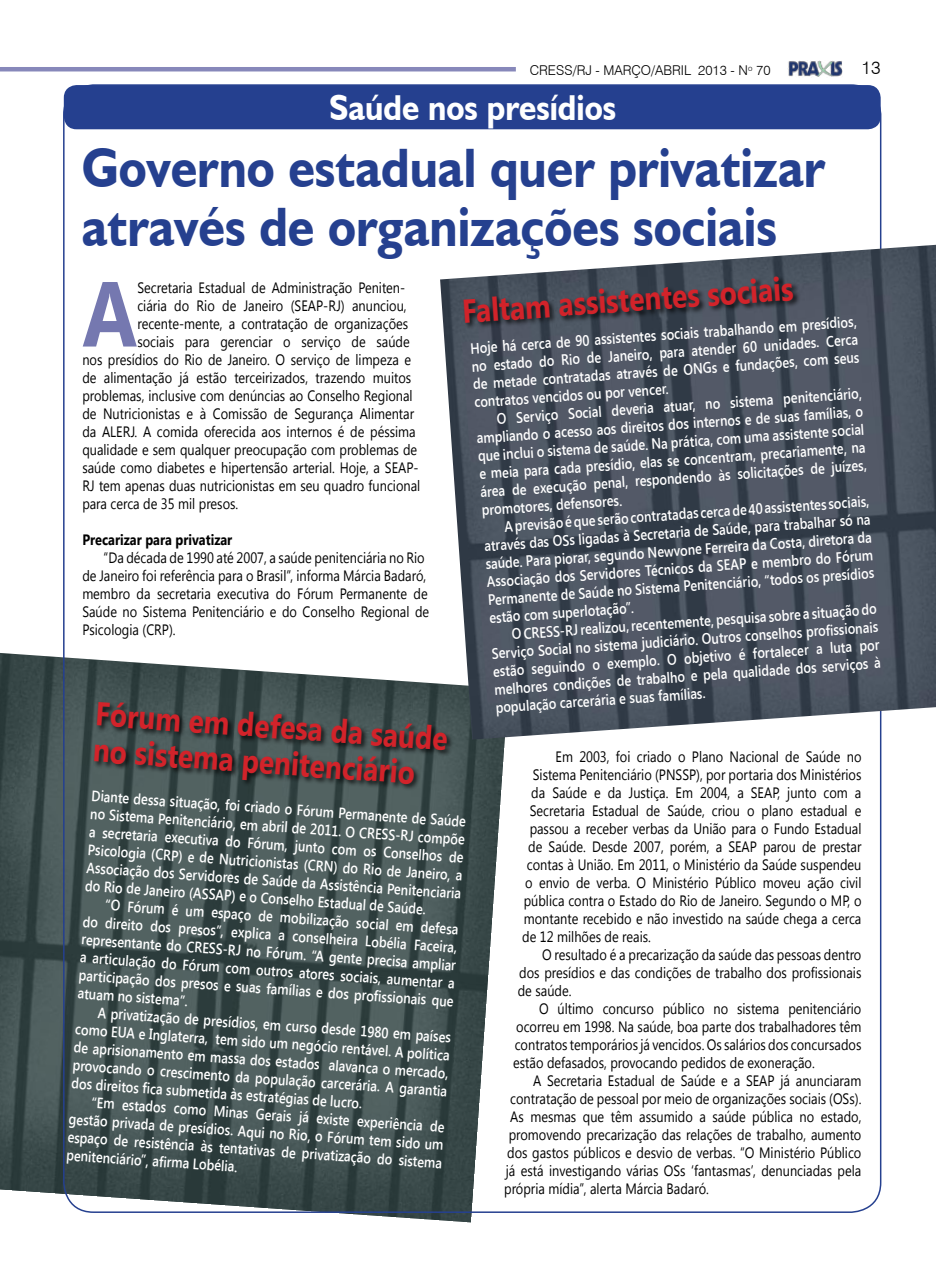
<style>
.page{position:relative;width:936px;height:1276px;background:#fff}
.page>*{position:absolute;margin:0;border:0;box-sizing:border-box;transform-origin:0 0}
.t1{font:700 92.1px "Segoe UI";color:#7578b0;scale:.85 1}
.t2{font:700 55.5px/58.5px "Humanist 521 BT";color:#25408f;scale:.9 1}
.t3{font:700 36px "Humanist 521 BT";color:#fff;scale:.9 1}
.t4{font:700 33px/36px "Segoe UI";color:#d2232a;scale:.85 1}
.t5{font:300 18px "Swiss 721 BT";color:#000}
.t6{font:600 15px/18px "Segoe UI";color:#fff;text-align:justify;scale:.85 1}
.t7{font:15px/18px "Segoe UI";color:#000;scale:.85 1}
.t8{font:700 15px "Segoe UI";color:#000;scale:.85 1}
.t9{font:300 13.5px "Swiss 721 BT";color:#000}
</style>
<div class="page">
<img style="left:788px;top:61px;width:54px;height:16px">
<hr style="left:0;top:67px;width:516px;height:4px;background:#8788ba">
<img style="left:0;top:653px;width:498px;height:569px">
<img style="left:440px;top:245px;width:495px;height:494px">
<div style="left:93px;top:701px;width:447px;height:134px;background:#000;opacity:.75"></div>
<div style="left:64px;top:85px;width:816px;height:44px;background:#25408f;border-radius:13px"></div>
<div style="left:462px;top:275px;width:411px;height:101px;background:#000;opacity:.75"></div>
<p class="t9" style="left:529px;top:62px;width:242px">CRESS/RJ - MARÇO/ABRIL 2013 - N<sup>o</sup> 70</p>
<p class="t5" style="left:861px;top:57px;width:21px">13</p>
<h3 class="t3" style="left:329px;top:85px;width:320px">Saúde nos presídios</h3>
<h2 class="t2" style="left:82px;top:138px;width:827px">Governo estadual quer privatizar através de organizações sociais</h2>
<h3 class="t4" style="left:461px;top:291px;width:392px;rotate:-4deg">Faltam assistentes sociais</h3>
<h1 class="t1" style="left:82px;top:248px;width:66px">A</h1>
<p class="t7" style="left:137px;top:277px;width:316px">Secretaria Estadual de Administração Peniten-</p>
<p class="t7" style="left:137px;top:295px;width:318px">ciária do Rio de Janeiro (SEAP-RJ) anunciou,</p>
<p class="t7" style="left:137px;top:313px;width:320px">recente-mente, a contratação de organizações</p>
<p class="t7" style="left:137px;top:331px;width:322px">sociais para gerenciar o serviço de saúde</p>
<p class="t7" style="left:82px;top:349px;width:388px">nos presídios do Rio de Janeiro. O serviço de limpeza e</p>
<p class="t7" style="left:82px;top:367px;width:388px">de alimentação já estão terceirizados, trazendo muitos</p>
<p class="t7" style="left:82px;top:385px;width:390px">problemas, inclusive com denúncias ao Conselho Regional</p>
<p class="t7" style="left:82px;top:403px;width:392px">de Nutricionistas e à Comissão de Segurança Alimentar</p>
<p class="t7" style="left:82px;top:421px;width:393px">da ALERJ. A comida oferecida aos internos é de péssima</p>
<p class="t7" style="left:82px;top:439px;width:395px">qualidade e sem qualquer preocupação com problemas de</p>
<p class="t7" style="left:82px;top:457px;width:397px">saúde como diabetes e hipertensão arterial. Hoje, a SEAP-</p>
<p class="t7" style="left:82px;top:475px;width:399px">RJ tem apenas duas nutricionistas em seu quadro funcional</p>
<p class="t7" style="left:82px;top:493px;width:185px">para cerca de 35 mil presos.</p>
<p class="t8" style="left:82px;top:528px;width:178px">Precarizar para privatizar</p>
<p class="t7" style="left:82px;top:547px;width:409px;text-indent:21px">“Da década de 1990 até 2007, a saúde penitenciária no Rio de Janeiro foi referência para o Brasil”, informa Márcia Badaró, membro da secretaria executiva do Fórum Permanente de Saúde no Sistema Penitenciário e do Conselho Regional de Psicologia (CRP).</p>
<p class="t6" style="left:470px;top:338px;width:457px;rotate:-4deg">Hoje há cerca de 90 assistentes sociais trabalhando em presídios, no estado do Rio de Janeiro, para atender 60 unidades. Cerca de metade contratadas através de ONGs e fundações, com seus contratos vencidos ou por vencer.</p>
<p class="t6" style="left:475px;top:410px;width:457px;text-indent:21px;rotate:-4deg">O Serviço Social deveria atuar, no sistema penitenciário, ampliando o acesso aos direitos dos internos e de suas famílias, o que inclui o sistema de saúde. Na prática, com uma assistente social e meia para cada presídio, elas se concentram, precariamente, na área de execução penal, respondendo às solicitações de juízes, promotores, defensores.</p>
<p class="t6" style="left:482px;top:518px;width:457px;text-indent:21px;rotate:-4deg">A previsão é que serão contratadas cerca de 40 assistentes sociais, através das OSs ligadas à Secretaria de Saúde, para trabalhar só na saúde. Para piorar, segundo Newvone Ferreira da Costa, diretora da Associação dos Servidores Técnicos da SEAP e membro do Fórum Permanente de Saúde no Sistema Penitenciário, “todos os presídios estão com superlotação”.</p>
<p class="t6" style="left:490px;top:626px;width:457px;text-indent:21px;rotate:-4deg">O CRESS-RJ realizou, recentemente, pesquisa sobre a situação do Serviço Social no sistema judiciário. Outros conselhos profi ssionais estão seguindo o exemplo. O objetivo é fortalecer a luta por melhores condições de trabalho e pela qualidade dos serviços à população carcerária e suas famílias.</p>
<h3 class="t4" style="left:97px;top:694px;width:417px;rotate:4deg">Fórum em defesa da saúde no sistema penitenciário</h3>
<p class="t7" style="left:555px;top:747px;width:361px">Em 2003, foi criado o Plano Nacional de Saúde no</p>
<p class="t7" style="left:532px;top:765px;width:388px">Sistema Penitenciário (PNSSP), por portaria dos Ministérios</p>
<p class="t7" style="left:531px;top:783px;width:390px">da Saúde e da Justiça. Em 2004, a SEAP, junto com a</p>
<p class="t7" style="left:529px;top:801px;width:391px">Secretaria Estadual de Saúde, criou o plano estadual e</p>
<p class="t7" style="left:529px;top:819px;width:392px">passou a receber verbas da União para o Fundo Estadual</p>
<p class="t7" style="left:528px;top:837px;width:393px">de Saúde. Desde 2007, porém, a SEAP parou de prestar</p>
<p class="t7" style="left:526px;top:855px;width:395px">contas à União. Em 2011, o Ministério da Saúde suspendeu</p>
<p class="t7" style="left:525px;top:873px;width:397px">o envio de verba. O Ministério Público moveu ação civil</p>
<p class="t7" style="left:523px;top:891px;width:399px">pública contra o Estado do Rio de Janeiro. Segundo o MP, o</p>
<p class="t7" style="left:523px;top:909px;width:399px">montante recebido e não investido na saúde chega a cerca</p>
<p class="t7" style="left:522px;top:927px;width:153px">de 12 milhões de reais.</p>
<p class="t7" style="left:542px;top:945px;width:377px">O resultado é a precarização da saúde das pessoas dentro</p>
<p class="t7" style="left:519px;top:963px;width:404px">dos presídios e das condições de trabalho dos profissionais</p>
<p class="t7" style="left:517px;top:981px;width:65px">de saúde.</p>
<p class="t7" style="left:539px;top:999px;width:381px">O último concurso público no sistema penitenciário</p>
<p class="t7" style="left:516px;top:1017px;width:407px">ocorreu em 1998. Na saúde, boa parte dos trabalhadores têm</p>
<p class="t7" style="left:514px;top:1035px;width:409px">contratos temporários já vencidos. Os salários dos concursados</p>
<p class="t7" style="left:513px;top:1053px;width:356px">estão defasados, provocando pedidos de exoneração.</p>
<p class="t7" style="left:533px;top:1071px;width:388px">A Secretaria Estadual de Saúde e a SEAP já anunciaram</p>
<p class="t7" style="left:510px;top:1089px;width:414px">contratação de pessoal por meio de organizações sociais (OSs).</p>
<p class="t7" style="left:510px;top:1107px;width:414px">As mesmas que têm assumido a saúde pública no estado,</p>
<p class="t7" style="left:508px;top:1125px;width:416px">promovendo precarização das relações de trabalho, aumento</p>
<p class="t7" style="left:507px;top:1143px;width:418px">dos gastos públicos e desvio de verbas. “O Ministério Público</p>
<p class="t7" style="left:505px;top:1161px;width:420px">já está investigando várias OSs ‘fantasmas’, denunciadas pela</p>
<p class="t7" style="left:504px;top:1179px;width:242px">própria mídia”, alerta Márcia Badaró.</p>
<p class="t6" style="left:92px;top:786px;width:443px;rotate:4deg">Diante dessa situação, foi criado o Fórum Permanente de Saúde no Sistema Penitenciário, em abril de 2011. O CRESS-RJ compõe a secretaria executiva do Fórum, junto com os Conselhos de Psicologia (CRP) e de Nutricionistas (CRN) do Rio de Janeiro, a Associação dos Servidores de Saúde da Assistência Penitenciaria do Rio de Janeiro (ASSAP) e o Conselho Estadual de Saúde.</p>
<p class="t6" style="left:85px;top:893px;width:443px;text-indent:21px;rotate:4deg">“O Fórum é um espaço de mobilização social em defesa do direito dos presos”, explica a conselheira Lobélia Faceira, representante do CRESS-RJ no Fórum. “A gente precisa ampliar a articulação do Fórum com outros atores sociais, aumentar a participação dos presos e suas famílias e dos profi ssionais que atuam no sistema”.</p>
<p class="t6" style="left:77px;top:1001px;width:443px;text-indent:21px;rotate:4deg">A privatização de presídios, em curso desde 1980 em países como EUA e Inglaterra, tem sido um negócio rentável. A política de aprisionamento em massa dos estados alavanca o mercado, provocando o crescimento da população carcerária. A garantia dos direitos fi ca submetida às estratégias de lucro.</p>
<p class="t6" style="left:71px;top:1091px;width:443px;text-indent:21px;rotate:4deg">“Em estados como Minas Gerais já existe experiência de gestão privada de presídios. Aqui no Rio, o Fórum tem sido um espaço de resistência às tentativas de privatização do sistema penitenciário”, afi rma Lobélia.</p>
</div>
